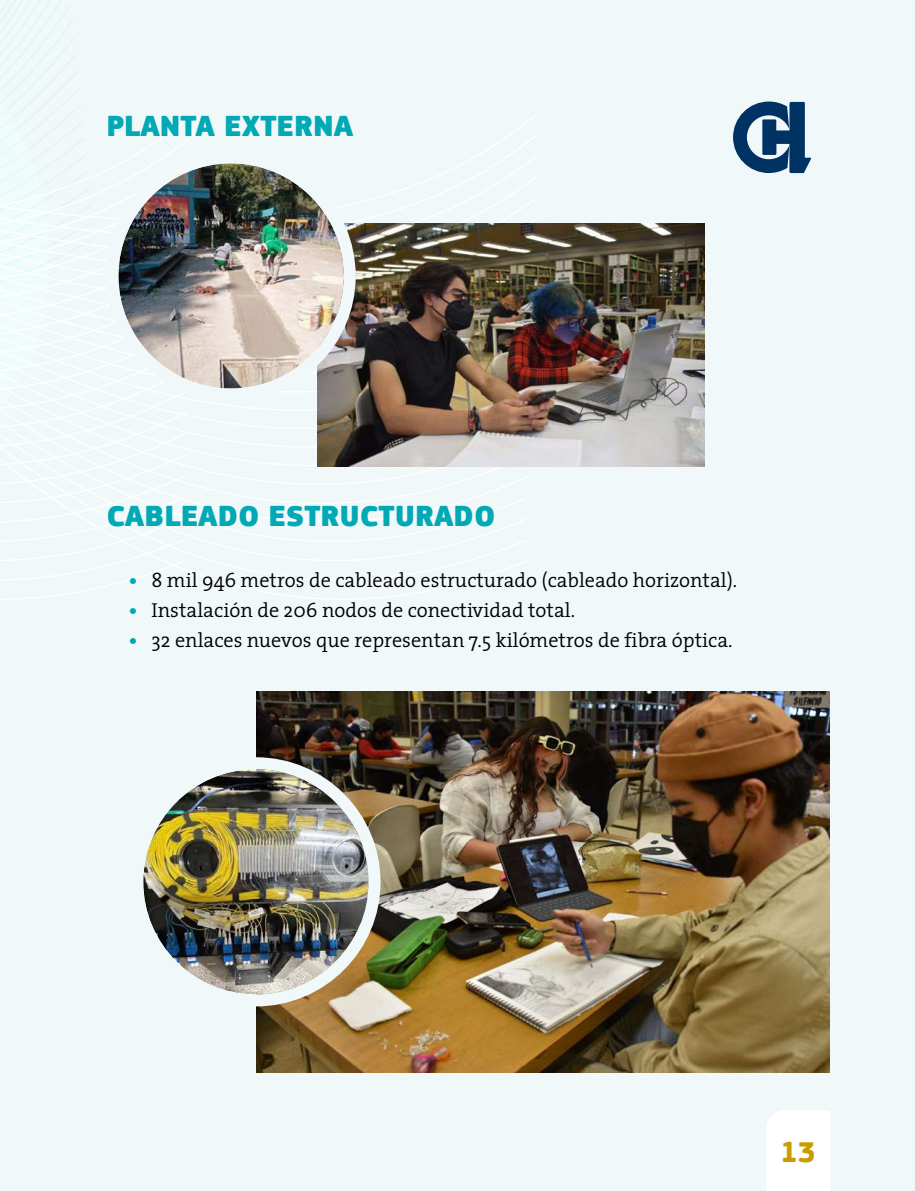
<style>
.page{position:relative;width:915px;height:1191px;background:#fff}
.page>*{position:absolute;margin:0;border:0;box-sizing:border-box;transform-origin:0 0}
.t1{font:900 30px "PF Square Sans Pro";color:#00a9b4}
.t2{font:700 30px "PF Square Sans Pro";color:#c99d00}
.t3{font:300 20.25px "The Serif";color:#000}
.s1{font-weight:700;color:#00a9b4}
</style>
<div class="page">
<div style="left:0;top:0;width:914px;height:1191px;background:#f0f8f9"></div>
<svg style="left:197px;top:113px;width:342px;height:644px"></svg>
<img style="left:257px;top:691px;width:572px;height:381px">
<svg style="left:733px;top:101px;width:78px;height:72px"></svg>
<img style="left:317px;top:223px;width:387px;height:243px">
<img style="left:143px;top:769px;width:225px;height:225px;border-radius:113px">
<div style="left:131px;top:757px;width:249px;height:249px;border:12px solid #f0f8f9;border-radius:50%"></div>
<svg style="left:0;top:0;width:197px;height:817px"></svg>
<img style="left:118px;top:163px;width:225px;height:225px;border-radius:113px">
<div style="left:106px;top:151px;width:249px;height:249px;border:12px solid #f0f8f9;border-radius:50%"></div>
<div style="left:767px;top:1110px;width:63px;height:81px;background:#fff"></div>
<h1 class="t1" style="left:106px;top:108px;width:248px">PLANTA EXTERNA</h1>
<h1 class="t1" style="left:106px;top:498px;width:390px">CABLEADO ESTRUCTURADO</h1>
<p class="t3" style="left:129px;top:563px;width:609px"><span class="s1">•</span> 8 mil 946 metros de cableado estructurado (cableado horizontal).</p>
<p class="t3" style="left:129px;top:593px;width:447px"><span class="s1">•</span> Instalación de 206 nodos de conectividad total.</p>
<p class="t3" style="left:129px;top:623px;width:605px"><span class="s1">•</span> 32 enlaces nuevos que representan 7.5 kilómetros de fibra óptica.</p>
<h1 class="t2" style="left:779px;top:1134px;width:37px">13</h1>
</div>
